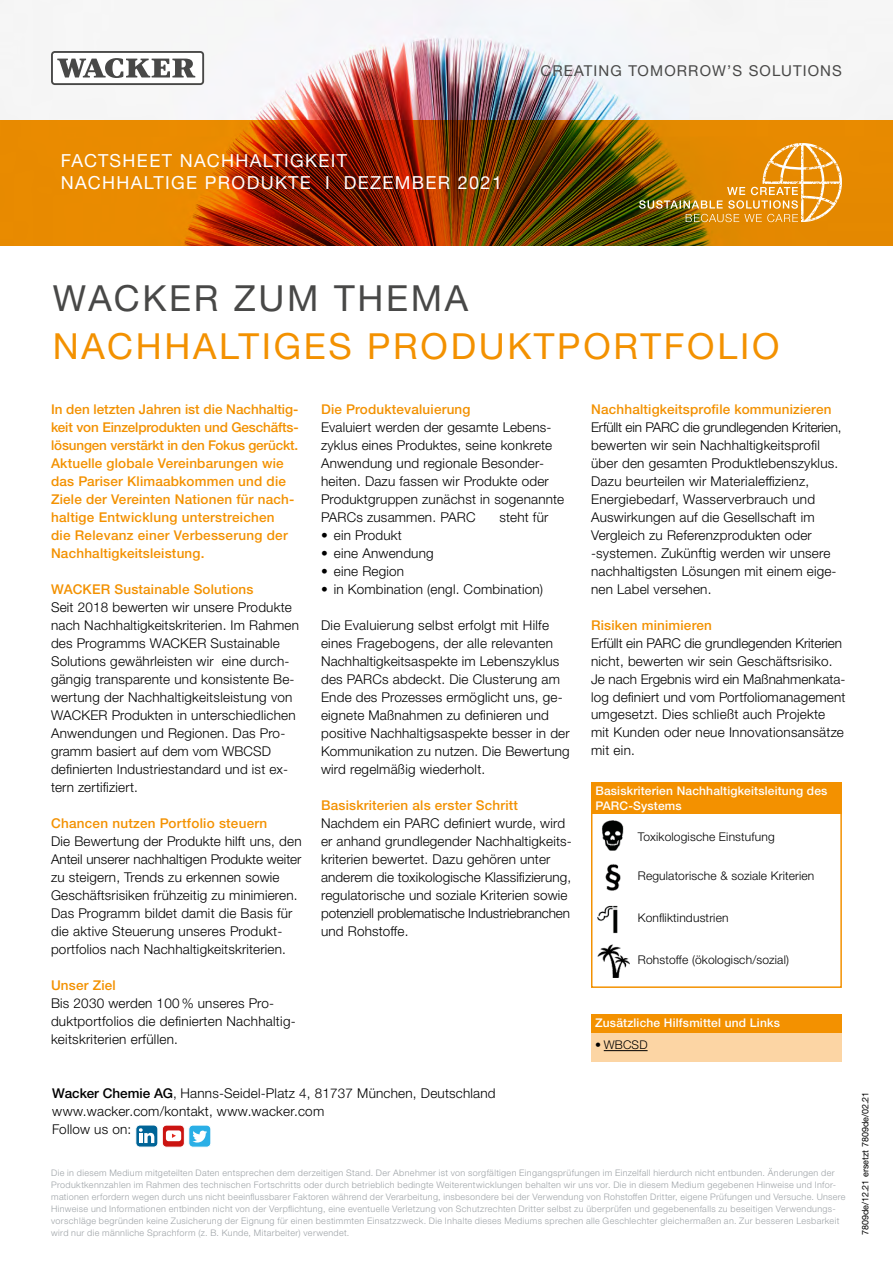
<style>
.page{position:relative;width:893px;height:1263px;background:#fff}
.page>*{position:absolute;margin:0;border:0;box-sizing:border-box;transform-origin:0 0}
.t1{font:36px "Helvetica Panfor Wacker";letter-spacing:.075em;color:#f39100}
.t2{font:36px "Helvetica Panfor Wacker";letter-spacing:.075em;color:#484847}
.t3{font:18px/22.5px "Helvetica Panfor Wacker";letter-spacing:.075em;color:#fff}
.t4{font:15px "Helvetica Panfor Wacker";letter-spacing:.075em;color:#484847}
.t5{font:300 13.5px/18px "Helvetica Panfor Wacker";letter-spacing:.015em;color:#000}
.t6{font:500 13.5px/18px "Helvetica Panfor Wacker";letter-spacing:.015em;color:#f39100}
.t7{font:300 12px "Helvetica Panfor Wacker";letter-spacing:.015em;color:#000}
.t8{font:500 12px/15px "Helvetica Panfor Wacker";letter-spacing:.015em;color:#fff}
.t9{font:300 9px/12px "Helvetica Panfor Wacker";letter-spacing:.04em;color:#9ea3a7}
.t10{font:9px "Helvetica Panfor Wacker";color:#000}
.s1{font-weight:500}
</style>
<div class="page">
<img style="left:0;top:0;width:893px;height:121px">
<svg style="left:0;top:121px;width:893px;height:125px;background:#ad5600"></svg>
<svg style="left:51px;top:51px;width:153px;height:34px"></svg>
<div style="left:53px;top:53px;width:149px;height:30px;background:#fff;border-radius:2px"></div>
<svg style="left:57px;top:58px;width:138px;height:20px"></svg>
<div style="left:591px;top:1032px;width:251px;height:30px;background:#fcd5a4"></div>
<hr style="left:604px;top:1050px;width:44px;height:1px;background:#000">
<div style="left:591px;top:1014px;width:251px;height:18px;background:#f39100"></div>
<div style="left:591px;top:782px;width:251px;height:206px;border:2px solid #f39100"></div>
<div style="left:591px;top:782px;width:251px;height:32px;background:#f39100"></div>
<img style="left:598px;top:820px;width:31px;height:158px">
<svg style="left:639px;top:143px;width:203px;height:79px;background:#d38f20"></svg>
<svg style="left:135px;top:1125px;width:76px;height:22px"></svg>
<h2 class="t3" style="left:61px;top:149px;width:443px">FACTSHEET NACHHALTIGKEIT<br>NACHHALTIGE PRODUKTE I DEZEMBER 2021</h2>
<p class="t4" style="left:540px;top:61px;width:303px">CREATING TOMORROW’S SOLUTIONS</p>
<h1 class="t2" style="left:53px;top:276px;width:417px">WACKER ZUM THEMA</h1>
<h1 class="t1" style="left:53px;top:324px;width:728px">NACHHALTIGES PRODUKTPORTFOLIO</h1>
<p class="t6" style="left:51px;top:400px;width:249px">In den letzten Jahren ist die Nachhaltig&shy;keit von Einzelprodukten und Geschäfts&shy;lösungen verstärkt in den Fokus gerückt.<br>Aktuelle globale Vereinbarungen wie das Pariser Klimaabkommen und die Ziele der Vereinten Nationen für nach&shy;haltige Entwicklung unterstreichen<br>die Relevanz einer Verbesserung der Nachhaltigkeitsleistung.</p>
<p class="t6" style="left:51px;top:580px;width:204px">WACKER Sustainable Solutions</p>
<p class="t5" style="left:51px;top:598px;width:249px">Seit 2018 bewerten wir unsere Produkte nach Nachhaltigkeitskriterien. Im Rahmen des Programms WACKER Sustainable Solutions gewährleisten wir eine durch&shy;gängig transparente und konsistente Be&shy;wertung der Nachhaltigkeitsleistung von WACKER Produkten in unterschiedlichen Anwendungen und Regionen. Das Pro&shy;gramm basiert auf dem vom WBCSD definierten Industriestandard und ist ex&shy;tern zertifiziert.</p>
<p class="t6" style="left:51px;top:814px;width:218px">Chancen nutzen Portfolio steuern</p>
<p class="t5" style="left:51px;top:832px;width:252px">Die Bewertung der Produkte hilft uns, den Anteil unserer nachhaltigen Produkte weiter zu steigern, Trends zu erkennen sowie Geschäftsrisiken frühzeitig zu minimieren.<br>Das Programm bildet damit die Basis für die aktive Steuerung unseres Produkt&shy;portfolios nach Nachhaltigkeitskriterien.</p>
<p class="t6" style="left:51px;top:976px;width:66px">Unser Ziel</p>
<p class="t5" style="left:51px;top:994px;width:246px">Bis 2030 werden 100 % unseres Pro&shy;duktportfolios die definierten Nachhaltig&shy;keitskriterien erfüllen.</p>
<p class="t6" style="left:321px;top:400px;width:151px">Die Produktevaluierung</p>
<p class="t5" style="left:321px;top:418px;width:245px">Evaluiert werden der gesamte Lebens&shy;zyklus eines Produktes, seine konkrete Anwendung und regionale Besonder&shy;heiten. Dazu fassen wir Produkte oder Produktgruppen zunächst in sogenannte PARCs zusammen. PARC</p>
<p class="t5" style="left:499px;top:508px;width:50px">steht für</p>
<p class="t5" style="left:321px;top:526px;width:82px">• ein Produkt</p>
<p class="t5" style="left:321px;top:544px;width:114px">• eine Anwendung</p>
<p class="t5" style="left:321px;top:562px;width:85px">• eine Region</p>
<p class="t5" style="left:321px;top:580px;width:224px">• in Kombination (engl. Combination)</p>
<p class="t5" style="left:321px;top:616px;width:250px">Die Evaluierung selbst erfolgt mit Hilfe eines Fragebogens, der alle relevanten Nachhaltigkeitsaspekte im Lebenszyklus des PARCs abdeckt. Die Clusterung am Ende des Prozesses ermöglicht uns, ge&shy;eignete Maßnahmen zu definieren und positive Nachhaltigsaspekte besser in der Kommunikation zu nutzen. Die Bewertung wird regelmäßig wiederholt.</p>
<p class="t6" style="left:321px;top:796px;width:199px">Basiskriterien als erster Schritt</p>
<p class="t5" style="left:321px;top:814px;width:252px">Nachdem ein PARC definiert wurde, wird er anhand grundlegender Nachhaltigkeits&shy;kriterien bewertet. Dazu gehören unter anderem die toxikologische Klassifizierung, regulatorische und soziale Kriterien sowie potenziell problematische Industriebranchen und Rohstoffe.</p>
<p class="t5" style="left:52px;top:1084px;width:445px"><span class="s1">Wacker Chemie AG</span>, Hanns-Seidel-Platz 4, 81737 München, Deutschland www.wacker.com/kontakt, www.wacker.com<br>Follow us on:</p>
<p class="t6" style="left:591px;top:400px;width:242px">Nachhaltigkeitsprofile kommunizieren</p>
<p class="t5" style="left:591px;top:418px;width:252px">Erfüllt ein PARC die grundlegenden Kriterien, bewerten wir sein Nachhaltigkeitsprofil über den gesamten Produktlebenszyklus.<br>Dazu beurteilen wir Materialeffizienz, Energiebedarf, Wasserverbrauch und Auswirkungen auf die Gesellschaft im Vergleich zu Referenzprodukten oder -systemen. Zukünftig werden wir unsere nachhaltigsten Lösungen mit einem eige&shy;nen Label versehen.</p>
<p class="t6" style="left:591px;top:616px;width:122px">Risiken minimieren</p>
<p class="t5" style="left:591px;top:634px;width:256px">Erfüllt ein PARC die grundlegenden Kriterien nicht, bewerten wir sein Geschäftsrisiko.<br>Je nach Ergebnis wird ein Maßnahmenkata&shy;log definiert und vom Portfoliomanagement umgesetzt. Dies schließt auch Projekte mit Kunden oder neue Innovationsansätze mit ein.</p>
<p class="t8" style="left:595px;top:783px;width:234px">Basiskriterien Nachhaltigkeitsleitung des<br>PARC-Systems</p>
<p class="t7" style="left:638px;top:829px;width:138px">Toxikologische Einstufung</p>
<p class="t7" style="left:638px;top:868px;width:178px">Regulatorische &amp; soziale Kriterien</p>
<p class="t7" style="left:638px;top:910px;width:92px">Konfliktindustrien</p>
<p class="t7" style="left:638px;top:952px;width:153px">Rohstoffe (ökologisch/sozial)</p>
<p class="t8" style="left:595px;top:1015px;width:186px">Zusätzliche Hilfsmittel und Links</p>
<p class="t7" style="left:595px;top:1038px;width:54px">• WBCSD</p>
<p class="t9" style="left:51px;top:1166px;width:796px">Die in diesem Medium mitgeteilten Daten entsprechen dem derzeitigen Stand. Der Abnehmer ist von sorgfältigen Eingangsprüfungen im Einzelfall hierdurch nicht entbunden. Änderungen der Produktkennzahlen im Rahmen des technischen Fortschritts oder durch betrieblich bedingte Weiterentwicklungen behalten wir uns vor. Die in diesem Medium gegebenen Hinweise und Infor&shy;mationen erfordern wegen durch uns nicht beeinflussbarer Faktoren während der Verarbeitung, insbesondere bei der Verwendung von Rohstoffen Dritter, eigene Prüfungen und Versuche. Unsere Hinweise und Informationen entbinden nicht von der Verpflichtung, eine eventuelle Verletzung von Schutzrechten Dritter selbst zu überprüfen und gegebenenfalls zu beseitigen Verwendungs&shy;vorschläge begründen keine Zusicherung der Eignung für einen bestimmten Einsatzzweck. Die Inhalte dieses Mediums sprechen alle Geschlechter gleichermaßen an. Zur besseren Lesbarkeit wird nur die männliche Sprachform (z. B. Kunde, Mitarbeiter) verwendet.</p>
<p class="t10" style="left:860px;top:1235px;width:145px;rotate:-90deg">7809de/12.21 ersetzt 7809de/02.21</p>
</div>
